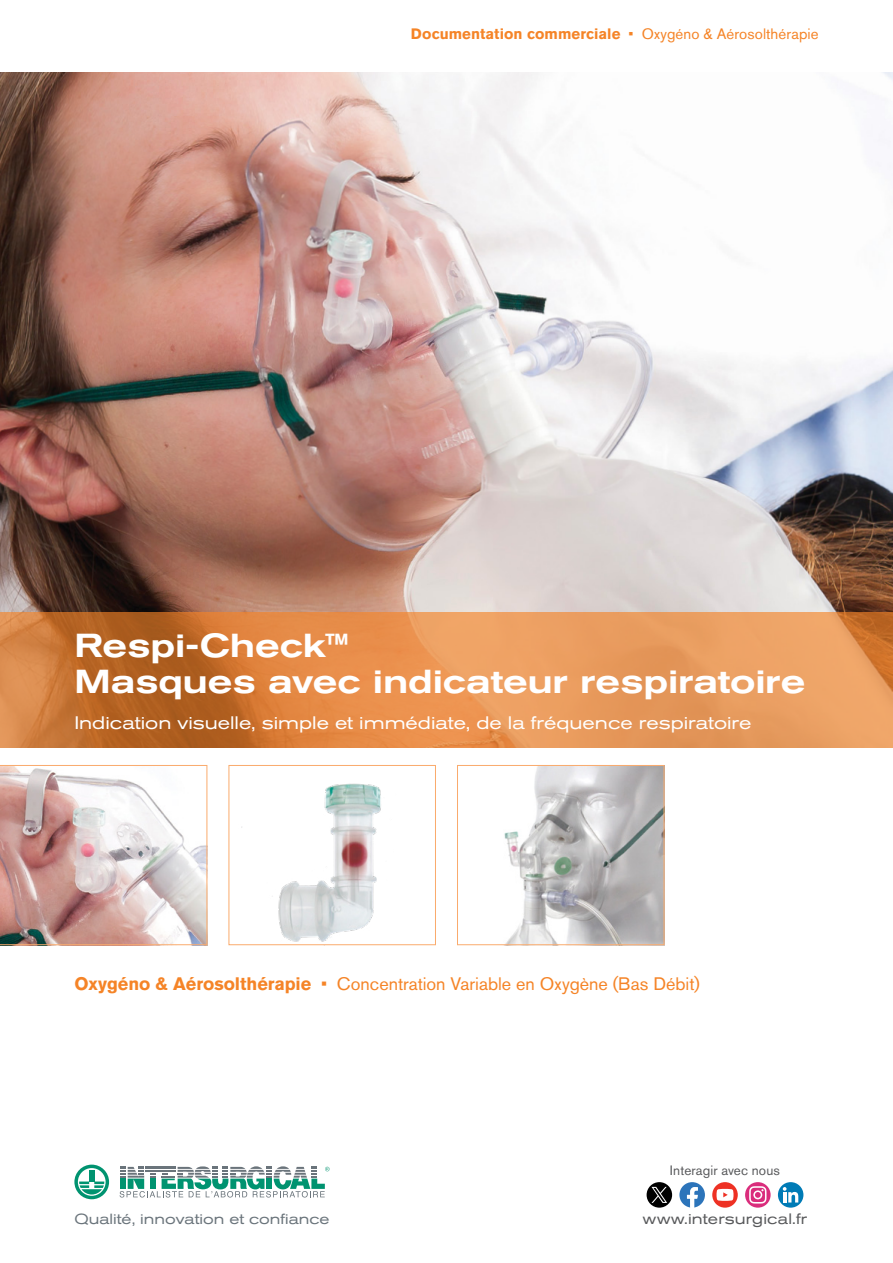
<style>
.page{position:relative;width:893px;height:1263px;background:#fff}
.page>*{position:absolute;margin:0;border:0;box-sizing:border-box;transform-origin:0 0}
.t1{font:500 expanded 33px/36px "Akzidenz Grotesk Pro";letter-spacing:-.005em;color:#fff}
.t2{font:18px "Akzidenz Grotesk Pro";color:#f58427}
.t3{font:expanded 18px "Akzidenz Grotesk Pro";letter-spacing:-.005em;color:#fff}
.t4{font:700 15px "Akzidenz Grotesk Pro";letter-spacing:.005em;color:#f58427}
.t5{font:expanded 15px "Akzidenz Grotesk Pro";letter-spacing:.005em;color:#58595b}
.t6{font:expanded 14.7px "Akzidenz Grotesk Pro";color:#6a747b}
.t7{font:13.5px "Akzidenz Grotesk Pro";letter-spacing:.01em;color:#58595b}
.s1{font-weight:400}
.s2{font-weight:700}
</style>
<div class="page">
<img style="left:0;top:72px;width:893px;height:540px">
<svg style="left:0;top:612px;width:893px;height:135px;background:#dc8b4b"></svg>
<svg style="left:0;top:765px;width:207px;height:180px"></svg>
<img style="left:241px;top:783px;width:140px;height:159px">
<div style="left:229px;top:765px;width:207px;height:180px;border:1px solid #faab6d"></div>
<img style="left:504px;top:767px;width:158px;height:176px">
<div style="left:457px;top:765px;width:207px;height:180px;border:1px solid #faab6d"></div>
<svg style="left:120px;top:1166px;width:210px;height:31px"></svg>
<svg style="left:74px;top:1164px;width:35px;height:35px"></svg>
<div style="left:647px;top:1182px;width:25px;height:26px;background:#000;border-radius:50%"></div>
<svg style="left:651px;top:1187px;width:16px;height:16px"></svg>
<svg style="left:679px;top:1182px;width:26px;height:26px"></svg>
<svg style="left:712px;top:1182px;width:26px;height:26px"></svg>
<svg style="left:716px;top:1189px;width:17px;height:12px"></svg>
<svg style="left:745px;top:1182px;width:26px;height:26px"></svg>
<svg style="left:749px;top:1186px;width:17px;height:17px"></svg>
<svg style="left:778px;top:1182px;width:25px;height:26px"></svg>
<svg style="left:783px;top:1187px;width:15px;height:15px"></svg>
<p class="t4" style="left:411px;top:24px;width:409px">Documentation commerciale <span class="s1">• Oxygéno &amp; Aérosolthérapie</span></p>
<h1 class="t1" style="left:74px;top:627px;width:733px">Respi-Check™<br>Masques avec indicateur respiratoire</h1>
<p class="t3" style="left:74px;top:711px;width:678px">Indication visuelle, simple et immédiate, de la fréquence respiratoire</p>
<p class="t2" style="left:74px;top:972px;width:627px"><span class="s2">Oxygéno &amp; Aérosolthérapie</span> • Concentration Variable en Oxygène (Bas Débit)</p>
<p class="t6" style="left:74px;top:1209px;width:257px">Qualité, innovation et confiance</p>
<p class="t7" style="left:670px;top:1161px;width:112px">Interagir avec nous</p>
<p class="t5" style="left:643px;top:1209px;width:166px">www.intersurgical.fr</p>
</div>
